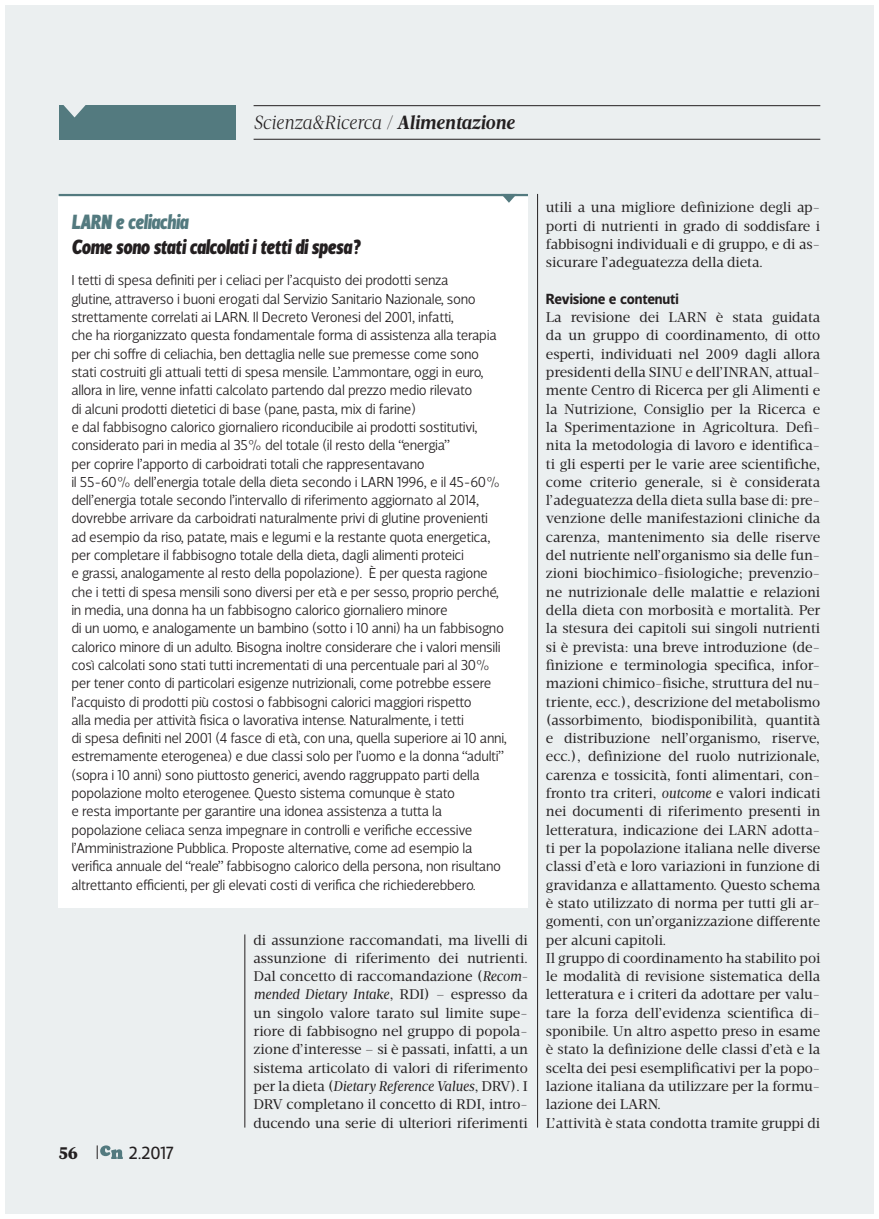
<style>
.page{position:relative;width:879px;height:1219px;background:#fff}
.page>*{position:absolute;margin:0;border:0;box-sizing:border-box;transform-origin:0 0}
.t1{font:italic 900 21px/25.2px "Velino Sans Condensed";letter-spacing:-.01em;color:#231f20}
.t2{font:italic 300 19.5px "Velino Text";letter-spacing:-.005em;color:#231f20}
.t3{font:18px "Velino Sans";color:#231f20}
.t4{font:800 18px "Acta";color:#231f20}
.t5{font:700 15px "Velino Sans";letter-spacing:-.01em;color:#231f20}
.t6{font:300 14.7px/18.3px "Velino Sans";letter-spacing:-.02em;color:#231f20}
.t7{font:14.4px/18.3px "Velino Text";letter-spacing:-.005em;color:#231f20;text-align:justify}
.s1{font-weight:700}
.s2{color:#537a7f}
.s3{font-style:italic}
</style>
<div class="page">
<div style="left:5px;top:5px;width:868px;height:1208px;background:#ebeff0"></div>
<hr style="left:253px;top:105px;width:567px;height:1px;background:#231f20">
<hr style="left:253px;top:139px;width:567px;height:1px;background:#231f20">
<svg style="left:97px;top:1145px;width:26px;height:14px"></svg>
<div style="left:59px;top:105px;width:176px;height:34px;background:#537a7f"></div>
<svg style="left:63px;top:105px;width:23px;height:12px"></svg>
<div style="left:59px;top:196px;width:469px;height:712px;background:#fff"></div>
<hr style="left:59px;top:194px;width:469px;height:2px;background:#537a7f">
<svg style="left:501px;top:196px;width:15px;height:7px"></svg>
<hr style="left:537px;top:194px;width:1px;height:933px;background:#231f20">
<hr style="left:244px;top:934px;width:1px;height:193px;background:#231f20">
<p class="t2" style="left:253px;top:111px;width:262px">Scienza&amp;Ricerca / <span class="s1">Alimentazione</span></p>
<p class="t1" style="left:71px;top:209px;width:290px"><span class="s2">LARN e celiachia<br></span>Come sono stati calcolati i tetti di spesa?</p>
<p class="t6" style="left:71px;top:271px;width:437px">I tetti di spesa definiti per i celiaci per l’acquisto dei prodotti senza<br>glutine, attraverso i buoni erogati dal Servizio Sanitario Nazionale, sono strettamente correlati ai LARN. Il Decreto Veronesi del 2001, infatti,<br>che ha riorganizzato questa fondamentale forma di assistenza alla terapia per chi soffre di celiachia, ben dettaglia nelle sue premesse come sono stati costruiti gli attuali tetti di spesa mensile. L’ammontare, oggi in euro, allora in lire, venne infatti calcolato partendo dal prezzo medio rilevato<br>di alcuni prodotti dietetici di base (pane, pasta, mix di farine)<br>e dal fabbisogno calorico giornaliero riconducibile ai prodotti sostitutivi, considerato pari in media al 35% del totale (il resto della “energia”<br>per coprire l’apporto di carboidrati totali che rappresentavano<br>il 55-60% dell’energia totale della dieta secondo i LARN 1996, e il 45-60% dell’energia totale secondo l’intervallo di riferimento aggiornato al 2014, dovrebbe arrivare da carboidrati naturalmente privi di glutine provenienti<br>ad esempio da riso, patate, mais e legumi e la restante quota energetica, per completare il fabbisogno totale della dieta, dagli alimenti proteici<br>e grassi, analogamente al resto della popolazione). È per questa ragione che i tetti di spesa mensili sono diversi per età e per sesso, proprio perché, in media, una donna ha un fabbisogno calorico giornaliero minore<br>di un uomo, e analogamente un bambino (sotto i 10 anni) ha un fabbisogno calorico minore di un adulto. Bisogna inoltre considerare che i valori mensili così calcolati sono stati tutti incrementati di una percentuale pari al 30% per tener conto di particolari esigenze nutrizionali, come potrebbe essere l’acquisto di prodotti più costosi o fabbisogni calorici maggiori rispetto<br>alla media per attività fisica o lavorativa intense. Naturalmente, i tetti<br>di spesa definiti nel 2001 (4 fasce di età, con una, quella superiore ai 10 anni, estremamente eterogenea) e due classi solo per l’uomo e la donna “adulti” (sopra i 10 anni) sono piuttosto generici, avendo raggruppato parti della popolazione molto eterogenee. Questo sistema comunque è stato<br>e resta importante per garantire una idonea assistenza a tutta la popolazione celiaca senza impegnare in controlli e verifiche eccessive l’Amministrazione Pubblica. Proposte alternative, come ad esempio la verifica annuale del “reale” fabbisogno calorico della persona, non risultano altrettanto efficienti, per gli elevati costi di verifica che richiederebbero.</p>
<p class="t4" style="left:59px;top:1141px;width:21px">56</p>
<p class="t3" style="left:129px;top:1142px;width:47px">2.2017</p>
<p class="t7" style="left:253px;top:930px;width:276px">di assunzione raccomandati, ma livelli di assunzione di riferimento dei nutrienti.<br>Dal concetto di raccomandazione (<span class="s3">Recom&shy;mended Dietary Intake</span>, RDI) – espresso da un singolo valore tarato sul limite supe&shy;riore di fabbisogno nel gruppo di popola&shy;zione d’interesse – si è passati, infatti, a un sistema articolato di valori di riferimento per la dieta (<span class="s3">Dietary Reference Values</span>, DRV). I DRV completano il concetto di RDI, intro&shy;ducendo una serie di ulteriori riferimenti</p>
<p class="t7" style="left:546px;top:198px;width:276px">utili a una migliore definizione degli ap&shy;porti di nutrienti in grado di soddisfare i fabbisogni individuali e di gruppo, e di as&shy;sicurare l’adeguatezza della dieta.</p>
<p class="t5" style="left:546px;top:289px;width:134px">Revisione e contenuti</p>
<p class="t7" style="left:546px;top:308px;width:276px;text-align:left">La revisione dei LARN è stata guidata da un gruppo di coordinamento, di otto esperti, individuati nel 2009 dagli allora presidenti della SINU e dell’INRAN, attual&shy;mente Centro di Ricerca per gli Alimenti e la Nutrizione, Consiglio per la Ricerca e la Sperimentazione in Agricoltura. Defi&shy;nita la metodologia di lavoro e identifica&shy;ti gli esperti per le varie aree scientifiche, come criterio generale, si è considerata l’adeguatezza della dieta sulla base di: pre&shy;venzione delle manifestazioni cliniche da carenza, mantenimento sia delle riserve del nutriente nell’organismo sia delle fun&shy;zioni biochimico-fisiologiche; prevenzio&shy;ne nutrizionale delle malattie e relazioni della dieta con morbosità e mortalità. Per la stesura dei capitoli sui singoli nutrienti si è prevista: una breve introduzione (de&shy;finizione e terminologia specifica, infor&shy;mazioni chimico-fisiche, struttura del nu&shy;triente, ecc.), descrizione del metabolismo (assorbimento, biodisponibilità, quantità e distribuzione nell’organismo, riserve, ecc.), definizione del ruolo nutrizionale, carenza e tossicità, fonti alimentari, con&shy;fronto tra criteri, <span class="s3">outcome</span> e valori indicati nei documenti di riferimento presenti in letteratura, indicazione dei LARN adotta&shy;ti per la popolazione italiana nelle diverse classi d’età e loro variazioni in funzione di gravidanza e allattamento. Questo schema è stato utilizzato di norma per tutti gli ar&shy;gomenti, con un’organizzazione differente per alcuni capitoli.<br>Il gruppo di coordinamento ha stabilito poi le modalità di revisione sistematica della letteratura e i criteri da adottare per valu&shy;tare la forza dell’evidenza scientifica di&shy;sponibile. Un altro aspetto preso in esame è stato la definizione delle classi d’età e la scelta dei pesi esemplificativi per la popo&shy;lazione italiana da utilizzare per la formu&shy;lazione dei LARN.<br>L’attività è stata condotta tramite gruppi di</p>
</div>
